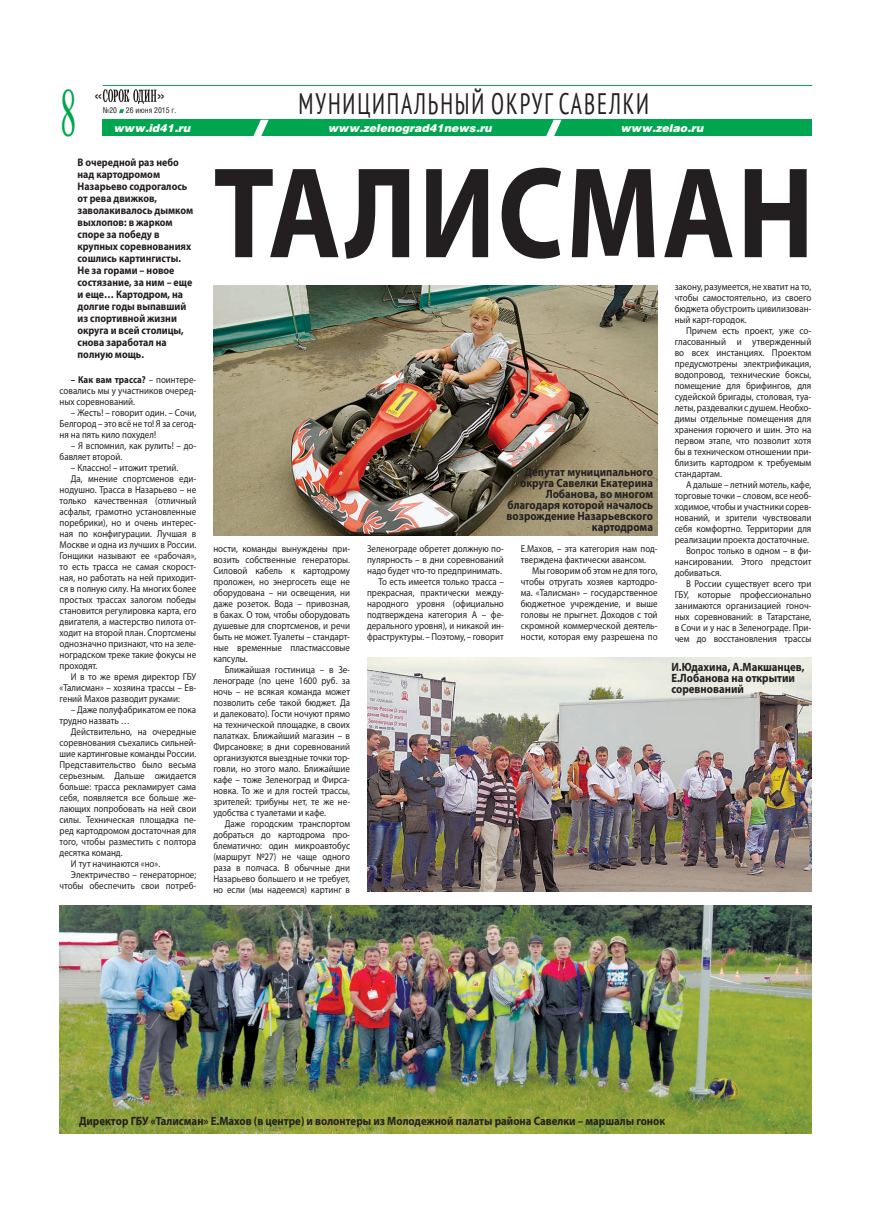
<style>
.page{position:relative;width:871px;height:1219px;background:#fff}
.page>*{position:absolute;margin:0;border:0;box-sizing:border-box;transform-origin:0 0}
.t1{font:700 130.6px "Myriad Pro";letter-spacing:.02em;color:#231f20;scale:.85 1}
.t2{font:66px "Newton 7 C";color:#00a54f;scale:.5 1}
.t3{font:condensed 29.5px "PT Sans";letter-spacing:.08em;color:#231f20;scale:.8 1}
.t4{font:16px "Helios";color:#231f20}
.t5{font:700 12px/11px "Myriad Pro";color:#231f20;scale:.9 1}
.t6{font:700 11px/12px "Myriad Pro";color:#231f20;scale:.9 1}
.t7{font:italic 900 11px "Helios";color:#fff}
.t8{font:10px/11px "Myriad Pro";color:#231f20;text-align:justify;scale:.9 1}
.t9{font:10px/11px "Myriad Pro";color:#231f20;text-align:justify;scale:.91 1}
.t10{font:10px/11px "Myriad Pro";color:#231f20;scale:.89 1}
.t11{font:8px "Helios Cond";color:#231f20}
.s1{font-weight:700}
</style>
<div class="page">
<svg style="left:464px;top:119px;width:18px;height:1px"></svg>
<div style="left:103px;top:120px;width:708px;height:16px;background:#00a54f"></div>
<svg style="left:252px;top:119px;width:17px;height:17px"></svg>
<svg style="left:544px;top:119px;width:18px;height:17px"></svg>
<hr style="left:103px;top:85px;width:708px;height:1px;background:#00a54f">
<svg style="left:103px;top:89px;width:53px;height:24px"></svg>
<img style="left:60px;top:905px;width:751px;height:229px">
<img style="left:213px;top:285px;width:444px;height:251px">
<img style="left:367px;top:657px;width:444px;height:235px">
<h2 class="t2" style="left:60px;top:90px;width:35px">8</h2>
<h3 class="t3" style="left:298px;top:84px;width:439px">МУНИЦИПАЛЬНЫЙ ОКРУГ САВЕЛКИ</h3>
<h3 class="t4" style="left:94px;top:89px;width:10px">«</h3>
<h3 class="t4" style="left:156px;top:89px;width:10px">»</h3>
<p class="t11" style="left:103px;top:107px;width:75px">№20 26 июня 2015 г.</p>
<p class="t7" style="left:114px;top:124px;width:78px">www.id41.ru</p>
<p class="t7" style="left:328px;top:124px;width:165px">www.zelenograd41news.ru</p>
<p class="t7" style="left:621px;top:124px;width:84px">www.zelao.ru</p>
<p class="t6" style="left:78px;top:158px;width:130px">В очередной раз небо над картодромом<br>Назарьево содрогалось от рева движков, заволакивалось дымком выхлопов: в жарком споре за победу в крупных соревнованиях сошлись картингисты.<br>Не за горами – новое состязание, за ним – еще и еще… Картодром, на долгие годы выпавший из спортивной жизни округа и всей столицы, снова заработал на полную мощь.</p>
<p class="t8" style="left:60px;top:375px;width:153px;text-indent:11px"><span class="s1">– Как вам трасса?</span> – поинтере&shy;совались мы у участников очеред&shy;ных соревнований.</p>
<p class="t8" style="left:60px;top:408px;width:153px;text-indent:11px">– Жесть! – говорит один. – Сочи, Белгород – это всё не то! Я за сегод&shy;ня на пять кило похудел!</p>
<p class="t8" style="left:60px;top:441px;width:153px;text-indent:11px">– Я вспомнил, как рулить! – до&shy;бавляет второй.</p>
<p class="t8" style="left:71px;top:463px;width:121px">– Классно! – итожит третий.</p>
<p class="t8" style="left:71px;top:474px;width:141px">Да, мнение спортсменов еди-</p>
<p class="t8" style="left:60px;top:485px;width:153px">нодушно. Трасса в Назарьево – не</p>
<p class="t8" style="left:60px;top:496px;width:153px">только качественная (отличный</p>
<p class="t8" style="left:60px;top:507px;width:153px">асфальт, грамотно установленные</p>
<p class="t8" style="left:60px;top:518px;width:153px">поребрики), но и очень интерес-</p>
<p class="t8" style="left:60px;top:529px;width:153px">ная по конфигурации. Лучшая в</p>
<p class="t8" style="left:60px;top:540px;width:153px">Москве и одна из лучших в России.</p>
<p class="t8" style="left:60px;top:551px;width:153px">Гонщики называют ее «рабочая»,</p>
<p class="t8" style="left:60px;top:562px;width:153px">то есть трасса не самая скорост-</p>
<p class="t8" style="left:60px;top:573px;width:153px">ная, но работать на ней приходит-</p>
<p class="t8" style="left:60px;top:584px;width:153px">ся в полную силу. На многих более</p>
<p class="t8" style="left:60px;top:595px;width:153px">простых трассах залогом победы</p>
<p class="t8" style="left:60px;top:606px;width:153px">становится регулировка карта, его</p>
<p class="t8" style="left:60px;top:617px;width:153px">двигателя, а мастерство пилота от-</p>
<p class="t8" style="left:60px;top:628px;width:153px">ходит на второй план. Спортсмены</p>
<p class="t8" style="left:60px;top:639px;width:153px">однозначно признают, что на зеле-</p>
<p class="t8" style="left:60px;top:650px;width:153px">ноградском треке такие фокусы не</p>
<p class="t8" style="left:60px;top:661px;width:44px">проходят.</p>
<p class="t8" style="left:71px;top:672px;width:141px">И в то же время директор ГБУ</p>
<p class="t8" style="left:60px;top:683px;width:153px">«Талисман» – хозяина трассы – Ев-</p>
<p class="t8" style="left:60px;top:694px;width:135px">гений Махов разводит руками:</p>
<p class="t8" style="left:60px;top:705px;width:153px;text-indent:11px">– Даже полуфабрикатом ее пока трудно назвать …</p>
<p class="t8" style="left:71px;top:727px;width:141px">Действительно, на очередные</p>
<p class="t8" style="left:60px;top:738px;width:153px">соревнования съехались сильней-</p>
<p class="t8" style="left:60px;top:749px;width:153px">шие картинговые команды России.</p>
<p class="t8" style="left:60px;top:760px;width:153px">Представительство было весьма</p>
<p class="t8" style="left:60px;top:771px;width:153px">серьезным. Дальше ожидается</p>
<p class="t8" style="left:60px;top:782px;width:153px">больше: трасса рекламирует сама</p>
<p class="t8" style="left:60px;top:793px;width:153px">себя, появляется все больше же-</p>
<p class="t8" style="left:60px;top:804px;width:153px">лающих попробовать на ней свои</p>
<p class="t8" style="left:60px;top:815px;width:153px">силы. Техническая площадка пе-</p>
<p class="t8" style="left:60px;top:826px;width:153px">ред картодромом достаточная для</p>
<p class="t8" style="left:60px;top:837px;width:153px">того, чтобы разместить с полтора</p>
<p class="t8" style="left:60px;top:848px;width:71px">десятка команд.</p>
<p class="t8" style="left:71px;top:859px;width:101px">И тут начинаются «но».</p>
<p class="t8" style="left:71px;top:870px;width:141px">Электричество – генераторное;</p>
<p class="t8" style="left:60px;top:881px;width:153px">чтобы обеспечить свои потреб-</p>
<h1 class="t1" style="left:213px;top:163px;width:707px">ТАЛИСМАН</h1>
<p class="t8" style="left:213px;top:544px;width:153px">ности, команды вынуждены при&shy;возить собственные генераторы.<br>Силовой кабель к картодрому проложен, но энергосеть еще не оборудована – ни освещения, ни даже розеток. Вода – привозная, в баках. О том, чтобы оборудовать душевые для спортсменов, и речи быть не может. Туалеты – стандарт&shy;ные временные пластмассовые капсулы.</p>
<p class="t8" style="left:213px;top:665px;width:153px;text-indent:11px">Ближайшая гостиница – в Зе&shy;ленограде (по цене 1600 руб. за ночь – не всякая команда может позволить себе такой бюджет. Да и далековато). Гости ночуют прямо на технической площадке, в своих палатках. Ближайший магазин – в Фирсановке; в дни соревнований организуются выездные точки тор&shy;говли, но этого мало. Ближайшие кафе – тоже Зеленоград и Фирса&shy;новка. То же и для гостей трассы, зрителей: трибуны нет, те же не&shy;удобства с туалетами и кафе.</p>
<p class="t8" style="left:213px;top:819px;width:153px;text-indent:11px">Даже городским транспортом добраться до картодрома про&shy;блематично: один микроавтобус (маршрут №27) не чаще одного раза в полчаса. В обычные дни Назарьево большего и не требует, но если (мы надеемся) картинг в</p>
<p class="t5" style="left:506px;top:467px;width:164px;text-align:right">Депутат муниципального округа Савелки Екатерина<br>Лобанова, во многом благодаря которой началось возрождение Назарьевского картодрома</p>
<p class="t8" style="left:367px;top:544px;width:153px;text-align:right">Зеленограде обретет должную по&shy;пулярность – в дни соревнований надо будет что-то предпринимать.<br>То есть имеется только трасса – прекрасная, практически между&shy;народного уровня (официально подтверждена категория А – фе&shy;дерального уровня), и никакой ин&shy;фраструктуры. – Поэтому, – говорит</p>
<p class="t10" style="left:520px;top:544px;width:155px">Е.Махов, – эта категория нам под&shy;тверждена фактически авансом.</p>
<p class="t8" style="left:520px;top:566px;width:153px;text-indent:11px">Мы говорим об этом не для того, чтобы отругать хозяев картодро&shy;ма. «Талисман» – государственное бюджетное учреждение, и выше головы не прыгнет. Доходов с той скромной коммерческой деятель&shy;ности, которая ему разрешена по</p>
<p class="t8" style="left:674px;top:282px;width:153px">закону, разумеется, не хватит на то, чтобы самостоятельно, из своего бюджета обустроить цивилизован&shy;ный карт-городок.</p>
<p class="t9" style="left:674px;top:326px;width:152px;text-indent:11px">Причем есть проект, уже со&shy;гласованный и утвержденный во всех инстанциях. Проектом предусмотрены электрификация, водопровод, технические боксы, помещение для брифингов, для судейской бригады, столовая, туа&shy;леты, раздевалки с душем. Необхо&shy;димы отдельные помещения для хранения горючего и шин. Это на первом этапе, что позволит хотя бы в техническом отношении при&shy;близить картодром к требуемым стандартам.</p>
<p class="t8" style="left:685px;top:480px;width:141px">А дальше – летний мотель, кафе,</p>
<p class="t8" style="left:674px;top:491px;width:153px">торговые точки – словом, все необ-</p>
<p class="t8" style="left:674px;top:502px;width:153px">ходимое, чтобы и участники сорев-</p>
<p class="t8" style="left:674px;top:513px;width:153px">нований, и зрители чувствовали</p>
<p class="t8" style="left:674px;top:524px;width:153px">себя комфортно. Территории для</p>
<p class="t8" style="left:674px;top:535px;width:151px">реализации проекта достаточные.</p>
<p class="t8" style="left:685px;top:546px;width:141px">Вопрос только в одном – в фи-</p>
<p class="t8" style="left:674px;top:557px;width:153px">нансировании. Этого предстоит</p>
<p class="t8" style="left:674px;top:568px;width:53px">добиваться.</p>
<p class="t8" style="left:685px;top:579px;width:141px">В России существует всего три</p>
<p class="t8" style="left:674px;top:590px;width:153px">ГБУ, которые профессионально</p>
<p class="t8" style="left:674px;top:601px;width:153px">занимаются организацией гоноч-</p>
<p class="t8" style="left:674px;top:612px;width:153px">ных соревнований: в Татарстане,</p>
<p class="t8" style="left:674px;top:623px;width:153px">в Сочи и у нас в Зеленограде. При-</p>
<p class="t8" style="left:674px;top:634px;width:153px">чем до восстановления трассы</p>
<p class="t5" style="left:671px;top:662px;width:150px">И.Юдахина, А.Макшанцев,<br>Е.Лобанова на открытии соревнований</p>
<p class="t5" style="left:79px;top:1116px;width:652px">Директор ГБУ «Талисман» Е.Махов (в центре) и волонтеры из Молодежной палаты района Савелки – маршалы гонок</p>
</div>
